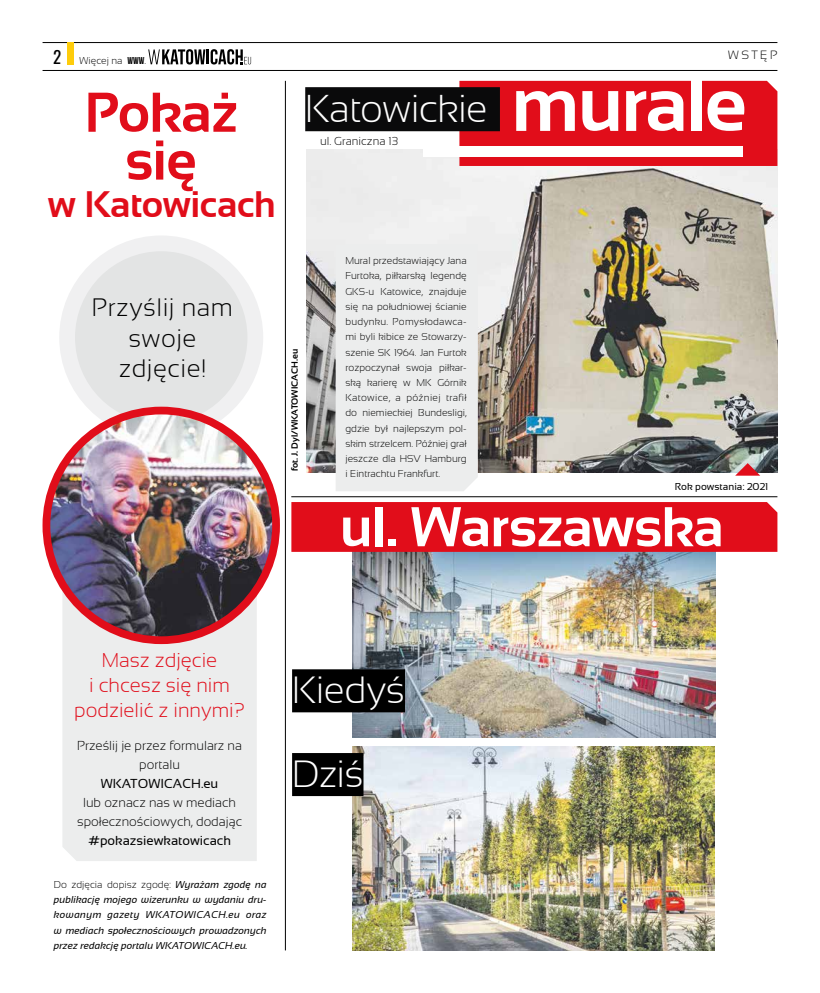
<style>
.page{position:relative;width:820px;height:993px;background:#fff}
.page>*{position:absolute;margin:0;border:0;box-sizing:border-box;transform-origin:0 0}
.t1{font:700 55.9px "Sansation";color:#fff}
.t2{font:700 55.9px/47.8px "Sansation";color:#e10d1a;text-align:center}
.t3{font:300 38.8px "Sansation";letter-spacing:-.015em;color:#fff}
.t4{font:300 37.9px "Sansation";letter-spacing:-.01em;color:#fff}
.t5{font:700 36.9px "Sansation";color:#e10d1a}
.t6{font:300 25.2px/30.3px "Sansation";letter-spacing:.02em;color:#000;text-align:center}
.t7{font:300 20px/25px "Sansation";color:#e10d1a;text-align:center}
.t8{font:300 13px/19px "Sansation";color:#000;text-align:center}
.t9{font:13px "Sansation";color:#000}
.t10{font:300 12px "Sansation";letter-spacing:.2em;color:#000}
.t11{font:300 11.5px "Sansation";color:#000}
.t12{font:300 10px/15.2px "Sansation";color:#000;text-align:justify}
.t13{font:italic 10px/15.2px "Sansation";color:#000;text-align:justify}
.t14{font:10px "Sansation";color:#000}
.t15{font:700 9px "Sansation";color:#000}
.s1{font-family:"Oswald";font-weight:400;font-size:17px}
.s2{font-family:"Bebas Neue";font-weight:400}
.s3{font-weight:700;font-size:77.6px}
.s4{font-weight:300;font-style:normal}
</style>
<div class="page">
<hr style="left:43px;top:42px;width:734px;height:1px;background:#000">
<svg style="left:148px;top:49px;width:103px;height:15px"></svg>
<hr style="left:43px;top:70px;width:734px;height:1px;background:#000">
<div style="left:67px;top:43px;width:6px;height:22px;background:#fecc0b"></div>
<img style="left:306px;top:149px;width:471px;height:324px">
<div style="left:62px;top:640px;width:195px;height:220px;background:#eceded"></div>
<div style="left:59px;top:235px;width:204px;height:204px;background:#f0f0f1;border-radius:50%"></div>
<div style="left:75px;top:251px;width:172px;height:172px;background:#e3e4e4;border-radius:50%"></div>
<img style="left:46px;top:411px;width:230px;height:229px">
<div style="left:42px;top:406px;width:238px;height:238px;border:8px solid #e10d1a;border-radius:50%"></div>
<hr style="left:285px;top:81px;width:1px;height:869px;background:#000">
<div style="left:459px;top:81px;width:318px;height:85px;background:#e10d1a"></div>
<div style="left:335px;top:244px;width:142px;height:247px;background:#eceded"></div>
<div style="left:423px;top:146px;width:320px;height:10px;background:#fff"></div>
<hr style="left:291px;top:496px;width:486px;height:1px;background:#000">
<div style="left:305px;top:87px;width:194px;height:44px;background:#0a0a0b"></div>
<svg style="left:734px;top:463px;width:26px;height:12px"></svg>
<img style="left:353px;top:746px;width:361px;height:203px">
<img style="left:353px;top:551px;width:361px;height:186px">
<div style="left:292px;top:669px;width:113px;height:43px;background:#000"></div>
<div style="left:292px;top:752px;width:71px;height:43px;background:#000"></div>
<div style="left:291px;top:502px;width:486px;height:49px;background:#e10d1a"></div>
<p class="t12" style="left:53px;top:53px;width:94px"><span class="s1">2</span> Więcej na <span class="s2">WWW</span>.</p>
<p class="t10" style="left:727px;top:48px;width:51px">WSTĘp</p>
<h1 class="t2" style="left:84px;top:88px;width:155px">Pokaż się</h1>
<h3 class="t5" style="left:47px;top:183px;width:230px">w Katowicach</h3>
<h3 class="t6" style="left:92px;top:292px;width:143px">Przyślij nam swoje zdjęcie!</h3>
<h2 class="t3" style="left:305px;top:86px;width:443px">Katowickie <span class="s3">murale</span></h2>
<p class="t11" style="left:320px;top:135px;width:80px">ul. Graniczna 13</p>
<p class="t15" style="left:289px;top:471px;width:124px;rotate:-90deg">fot. J. Dyl/WKATOWICACH.eu</p>
<p class="t12" style="left:345px;top:253px;width:123px">Mural przedstawiający Jana Furtoka, piłkarską legendę GKS-u Katowice, znajduje się na południowej ścianie budynku. Pomysłodawca&shy;mi byli kibice ze Stowarzy&shy;szenie SK 1964. Jan Furtok rozpoczynał swoja piłkar&shy;ską karierę w MK Górnik Katowice, a później trafił do niemieckiej Bundesligi, gdzie był najlepszym pol&shy;skim strzelcem. Później grał jeszcze dla HSV Hamburg i Eintrachtu Frankfurt.</p>
<p class="t14" style="left:674px;top:480px;width:95px">Rok powstania: 2021</p>
<h1 class="t1" style="left:339px;top:495px;width:385px">ul. Warszawska</h1>
<h3 class="t7" style="left:74px;top:647px;width:172px">Masz zdjęcie<br>i chcesz się nim podzielić z innymi?</h3>
<h3 class="t8" style="left:77px;top:736px;width:166px">Prześlij je przez formularz na portalu</h3>
<h3 class="t9" style="left:101px;top:776px;width:119px">WKATOWICACH.eu</h3>
<h3 class="t8" style="left:77px;top:793px;width:166px">lub oznacz nas w mediach społecznościowych, dodając</h3>
<h3 class="t9" style="left:88px;top:833px;width:144px">#pokazsiewkatowicach</h3>
<p class="t13" style="left:54px;top:876px;width:214px"><span class="s4">Do zdjęcia dopisz zgodę:</span> Wyrażam zgodę na publikację mojego wizerunku w wydaniu dru&shy;kowanym gazety WKATOWICACH.eu oraz w mediach społecznościowych prowadzonych przez redakcję portalu WKATOWICACH.eu.</p>
<h3 class="t4" style="left:292px;top:668px;width:114px">Kiedyś</h3>
<h3 class="t4" style="left:292px;top:752px;width:73px">Dziś</h3>
</div>
